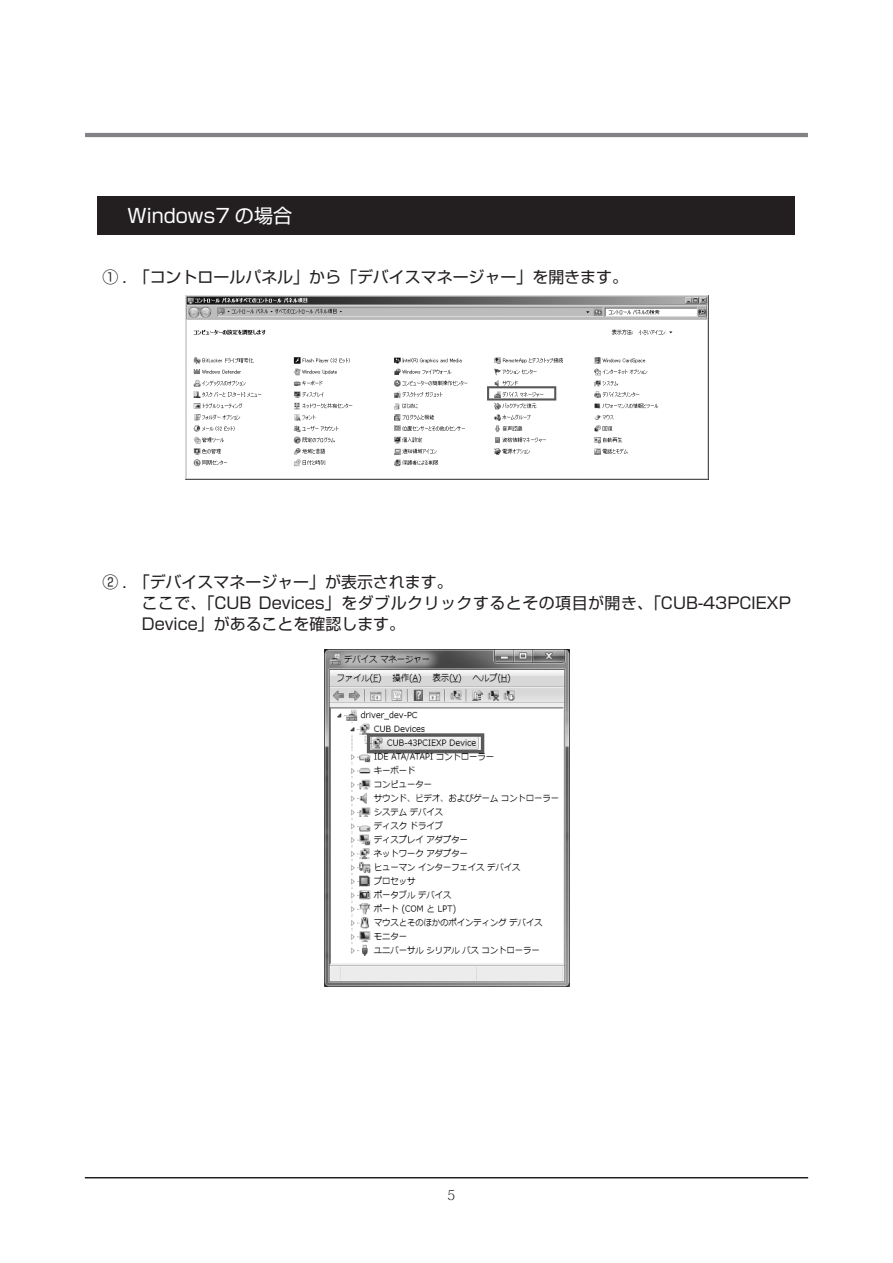
<style>
.page{position:relative;width:893px;height:1263px;background:#fff}
.page>*{position:absolute;margin:0;border:0;box-sizing:border-box;transform-origin:0 0}
.t1{font:19.2px "Shin Go Pr 5";color:#fff}
.t2{font:15.9px/21.3px "Shin Go Pr 5";color:#231f20}
.t3{font:200 13.8px "Koz Min Pro";color:#231f20}
</style>
<div class="page">
<hr style="left:85px;top:1177px;width:723px;height:1px;background:#231f20">
<hr style="left:85px;top:133px;width:723px;height:4px;background:#808285">
<img style="left:186px;top:296px;width:523px;height:183px">
<img style="left:324px;top:649px;width:246px;height:337px">
<div style="left:98px;top:197px;width:697px;height:38px;background:#231f20"></div>
<p class="t1" style="left:128px;top:200px;width:166px">Windows7 の場合</p>
<p class="t2" style="left:102px;top:265px;width:527px">① . 「コントロールパネル」から「デバイスマネージャー」を開きます。</p>
<p class="t2" style="left:142px;top:570px;width:651px;text-indent:-39px">② . 「デバイスマネージャー」が表示されます。<br>ここで、「CUB Devices」をダブルクリックするとその項目が開き、「CUB-43PCIEXP<br>Device」があることを確認します。</p>
<p class="t3" style="left:447px;top:1185px;width:10px">5</p>
</div>
